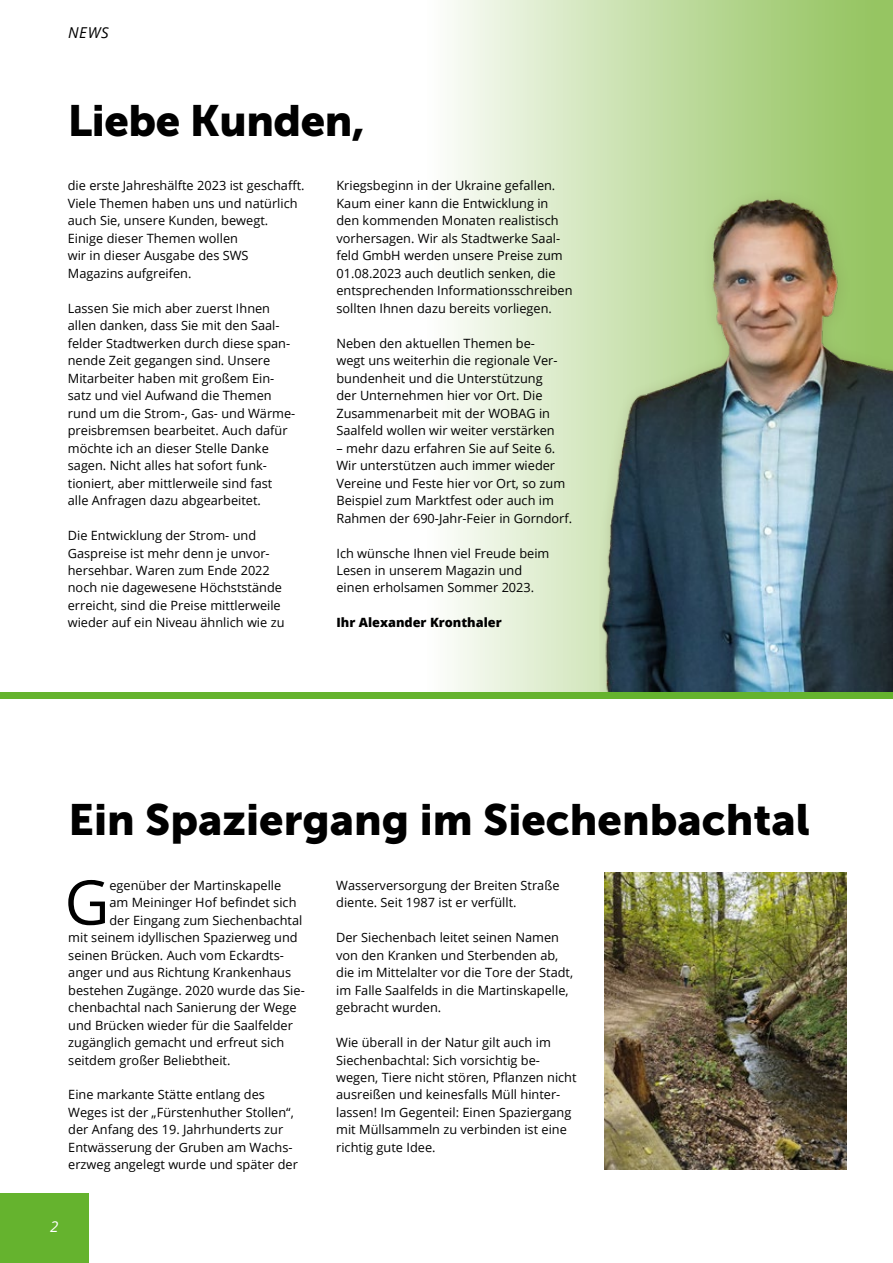
<style>
.page{position:relative;width:893px;height:1263px;background:#fff}
.page>*{position:absolute;margin:0;border:0;box-sizing:border-box;transform-origin:0 0}
.Mengentext{font:61.65px "Open Sans";color:#000}
.Mengentext-2{font:43.5px "Museo Sans 900";color:#000}
.Mengentext-3{font:italic 15px "Open Sans";color:#000}
.Mengentext-4{font:italic 15px "Open Sans";color:#fff}
.Mengentext-5{font:12.75px/17.5px "Open Sans";color:#000}
.Mengentext-6{font:800 12.75px "Open Sans";color:#000}
</style>
<div class="page">
<div style="left:0;top:1193px;width:89px;height:70px;background:#65b32e"></div>
<div style="left:327px;top:0;width:566px;height:698px;background:linear-gradient(to right,#fff,#91c25a)"></div>
<img style="left:600px;top:159px;width:293px;height:533px">
<div style="left:0;top:692px;width:893px;height:6px;background:#65b32e"></div>
<img style="left:604px;top:872px;width:242px;height:297px">
<p class="Mengentext-3" style="left:68px;top:22px;width:42px">NEWS</p>
<p class="Mengentext-2" style="left:68px;top:96px;width:298px">Liebe Kunden,</p>
<p class="Mengentext-5" style="left:68px;top:177px;width:238px">die erste Jahreshälfte 2023 ist geschafft.<br>Viele Themen haben uns und natürlich auch Sie, unsere Kunden, bewegt.<br>Einige dieser Themen wollen<br>wir in dieser Ausgabe des SWS<br>Magazins aufgreifen.</p>
<p class="Mengentext-5" style="left:68px;top:299px;width:229px">Lassen Sie mich aber zuerst Ihnen allen danken, dass Sie mit den Saal&shy;felder Stadtwerken durch diese span&shy;nende Zeit gegangen sind. Unsere Mitarbeiter haben mit großem Ein&shy;satz und viel Aufwand die Themen rund um die Strom-, Gas- und Wärme&shy;preisbremsen bearbeitet. Auch dafür möchte ich an dieser Stelle Danke sagen. Nicht alles hat sofort funk&shy;tioniert, aber mittlerweile sind fast alle Anfragen dazu abgearbeitet.</p>
<p class="Mengentext-5" style="left:68px;top:526px;width:204px">Die Entwicklung der Strom- und<br>Gaspreise ist mehr denn je unvor&shy;hersehbar. Waren zum Ende 2022</p>
<p class="Mengentext-5" style="left:68px;top:579px;width:218px">noch nie dagewesene Höchststände erreicht, sind die Preise mittlerweile wieder auf ein Niveau ähnlich wie zu</p>
<p class="Mengentext-5" style="left:336px;top:177px;width:238px">Kriegsbeginn in der Ukraine gefallen.<br>Kaum einer kann die Entwicklung in den kommenden Monaten realistisch vorhersagen. Wir als Stadtwerke Saal&shy;feld GmbH werden unsere Preise zum 01.08.2023 auch deutlich senken, die entsprechenden Informationsschreiben sollten Ihnen dazu bereits vorliegen.</p>
<p class="Mengentext-5" style="left:336px;top:334px;width:223px">Neben den aktuellen Themen be&shy;wegt uns weiterhin die regionale Ver&shy;bundenheit und die Unterstützung der Unternehmen hier vor Ort. Die Zusammenarbeit mit der WOBAG in Saalfeld wollen wir weiter verstärken</p>
<p class="Mengentext-5" style="left:336px;top:439px;width:237px">– mehr dazu erfahren Sie auf Seite 6.<br>Wir unterstützen auch immer wieder Vereine und Feste hier vor Ort, so zum Beispiel zum Marktfest oder auch im Rahmen der 690-Jahr-Feier in Gorndorf.</p>
<p class="Mengentext-5" style="left:336px;top:544px;width:215px">Ich wünsche Ihnen viel Freude beim<br>Lesen in unserem Magazin und einen erholsamen Sommer 2023.</p>
<p class="Mengentext-6" style="left:336px;top:613px;width:167px">Ihr Alexander Kronthaler</p>
<p class="Mengentext-2" style="left:68px;top:795px;width:743px">Ein Spaziergang im Siechenbachtal</p>
<p class="Mengentext" style="left:65px;top:860px;width:46px">G</p>
<p class="Mengentext-5" style="left:109px;top:876px;width:173px">egenüber der Martinskapelle</p>
<p class="Mengentext-5" style="left:109px;top:893px;width:189px">am Meininger Hof befindet sich</p>
<p class="Mengentext-5" style="left:109px;top:911px;width:194px">der Eingang zum Siechenbachtal</p>
<p class="Mengentext-5" style="left:68px;top:928px;width:231px">mit seinem idyllischen Spazierweg und</p>
<p class="Mengentext-5" style="left:68px;top:946px;width:216px">seinen Brücken. Auch vom Eckardts-</p>
<p class="Mengentext-5" style="left:68px;top:963px;width:224px">anger und aus Richtung Krankenhaus</p>
<p class="Mengentext-5" style="left:68px;top:981px;width:238px">bestehen Zugänge. 2020 wurde das Sie-</p>
<p class="Mengentext-5" style="left:68px;top:998px;width:230px">chenbachtal nach Sanierung der Wege</p>
<p class="Mengentext-5" style="left:68px;top:1016px;width:226px">und Brücken wieder für die Saalfelder</p>
<p class="Mengentext-5" style="left:68px;top:1033px;width:218px">zugänglich gemacht und erfreut sich</p>
<p class="Mengentext-5" style="left:68px;top:1051px;width:164px">seitdem großer Beliebtheit.</p>
<p class="Mengentext-5" style="left:68px;top:1086px;width:231px">Eine markante Stätte entlang des Weges ist der „Fürstenhuther Stollen“, der Anfang des 19. Jahrhunderts zur Entwässerung der Gruben am Wachs&shy;erzweg angelegt wurde und später der</p>
<p class="Mengentext-5" style="left:336px;top:876px;width:225px">Wasserversorgung der Breiten Straße diente. Seit 1987 ist er verfüllt.</p>
<p class="Mengentext-5" style="left:336px;top:928px;width:239px">Der Siechenbach leitet seinen Namen von den Kranken und Sterbenden ab, die im Mittelalter vor die Tore der Stadt, im Falle Saalfelds in die Martinskapelle, gebracht wurden.</p>
<p class="Mengentext-5" style="left:336px;top:1033px;width:242px">Wie überall in der Natur gilt auch im Siechenbachtal: Sich vorsichtig be&shy;wegen, Tiere nicht stören, Pflanzen nicht ausreißen und keinesfalls Müll hinter&shy;lassen! Im Gegenteil: Einen Spaziergang mit Müllsammeln zu verbinden ist eine richtig gute Idee.</p>
<p class="Mengentext-4" style="left:50px;top:1216px;width:10px">2</p>
</div>
